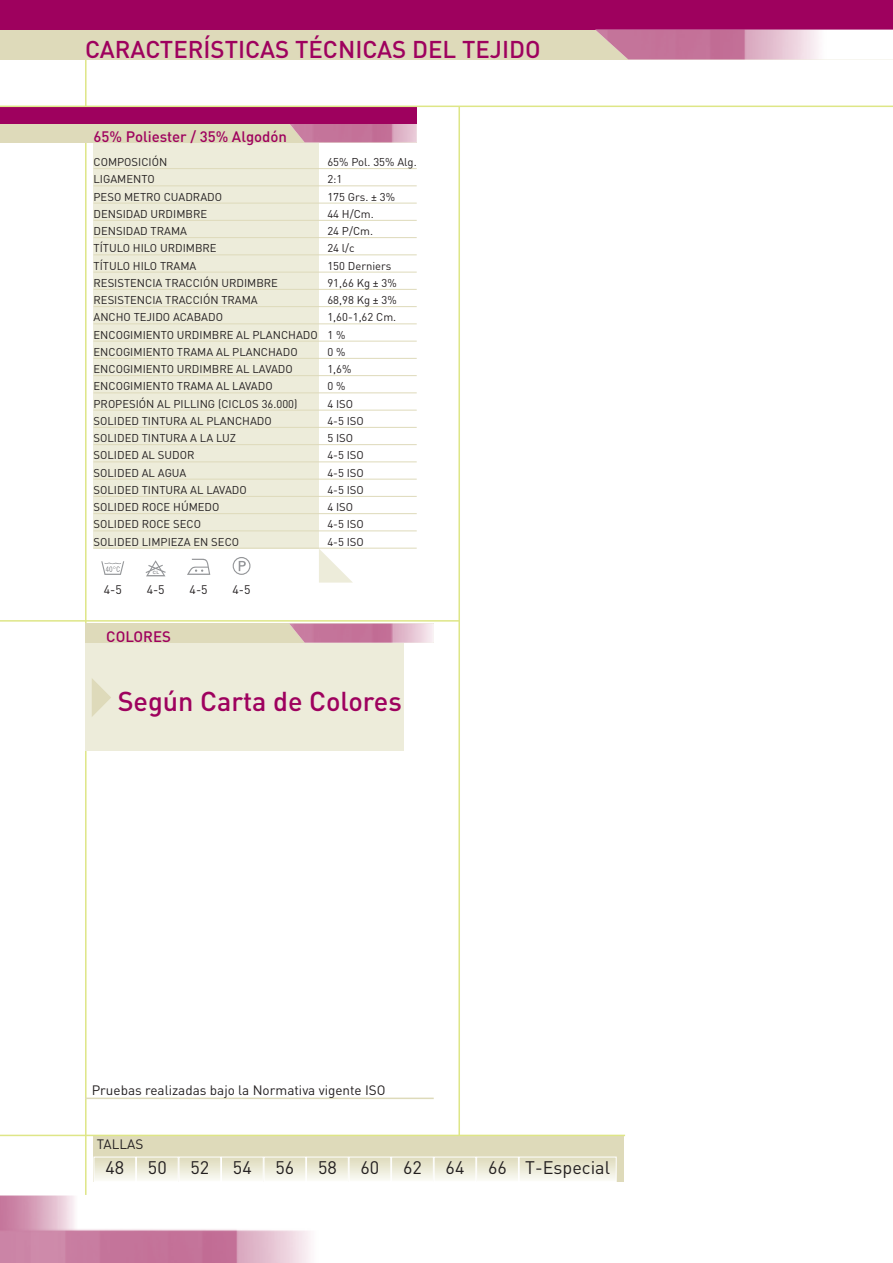
<style>
.page{position:relative;width:893px;height:1263px;background:#fff}
.page>*{position:absolute;margin:0;border:0;box-sizing:border-box;transform-origin:0 0}
.t1{font:500 27px "DIN";color:#9e015e}
.t2{font:500 24px "DIN";color:#9e015e}
.t3{font:18px "DIN";color:#231f20}
.t4{font:500 15px "DIN";color:#9e015e}
.t5{font:13.5px "DIN";color:#231f20}
.t6{font:12.3px "DIN";color:#231f20}
.t7{font:11.25px/17.2px "DIN";color:#231f20}
.t8{font:700 4.5px "Helvetica";color:#939598}
</style>
<div class="page">
<hr style="left:85px;top:30px;width:2px;height:1195px;background:#dee687">
<div style="left:0;top:0;width:893px;height:60px;background:#dedaba"></div>
<div style="left:0;top:0;width:893px;height:30px;background:#9e015e"></div>
<img style="left:596px;top:30px;width:297px;height:30px">
<hr style="left:458px;top:106px;width:2px;height:1029px;background:#dee687">
<div style="left:94px;top:1135px;width:530px;height:47px;background:#dedaba"></div>
<div style="left:85px;top:623px;width:319px;height:128px;background:#edecda"></div>
<div style="left:94px;top:106px;width:225px;height:443px;background:#edecda"></div>
<div style="left:0;top:123px;width:417px;height:19px;background:#dedaba"></div>
<svg style="left:319px;top:549px;width:34px;height:34px"></svg>
<hr style="left:94px;top:168px;width:323px;height:1px;background:#dedaba">
<hr style="left:94px;top:185px;width:323px;height:1px;background:#dedaba">
<hr style="left:94px;top:203px;width:323px;height:1px;background:#dedaba">
<hr style="left:94px;top:220px;width:323px;height:1px;background:#dedaba">
<hr style="left:94px;top:237px;width:323px;height:1px;background:#dedaba">
<hr style="left:94px;top:254px;width:323px;height:1px;background:#dedaba">
<hr style="left:94px;top:272px;width:323px;height:1px;background:#dedaba">
<hr style="left:94px;top:289px;width:323px;height:1px;background:#dedaba">
<hr style="left:94px;top:306px;width:323px;height:1px;background:#dedaba">
<hr style="left:94px;top:323px;width:323px;height:1px;background:#dedaba">
<hr style="left:94px;top:341px;width:323px;height:1px;background:#dedaba">
<hr style="left:94px;top:358px;width:323px;height:1px;background:#dedaba">
<hr style="left:94px;top:375px;width:323px;height:1px;background:#dedaba">
<hr style="left:94px;top:392px;width:323px;height:1px;background:#dedaba">
<hr style="left:94px;top:410px;width:323px;height:1px;background:#dedaba">
<hr style="left:94px;top:427px;width:323px;height:1px;background:#dedaba">
<hr style="left:94px;top:444px;width:323px;height:1px;background:#dedaba">
<hr style="left:94px;top:461px;width:323px;height:1px;background:#dedaba">
<hr style="left:94px;top:479px;width:323px;height:1px;background:#dedaba">
<hr style="left:94px;top:496px;width:323px;height:1px;background:#dedaba">
<hr style="left:94px;top:513px;width:323px;height:1px;background:#dedaba">
<hr style="left:94px;top:530px;width:323px;height:1px;background:#dedaba">
<hr style="left:94px;top:548px;width:323px;height:1px;background:#dedaba">
<img style="left:289px;top:123px;width:128px;height:19px">
<div style="left:0;top:106px;width:417px;height:17px;background:#9e015e"></div>
<div style="left:94px;top:1157px;width:41px;height:24px;background:linear-gradient(to bottom,#dedbbb,#f9f9f3)"></div>
<div style="left:94px;top:1157px;width:42px;height:25px;border:1px solid #fff"></div>
<div style="left:137px;top:1157px;width:41px;height:24px;background:linear-gradient(to bottom,#dedbbb,#f9f9f3)"></div>
<div style="left:136px;top:1157px;width:43px;height:25px;border:1px solid #fff"></div>
<div style="left:179px;top:1157px;width:41px;height:24px;background:linear-gradient(to bottom,#dedbbb,#f9f9f3)"></div>
<div style="left:179px;top:1157px;width:42px;height:25px;border:1px solid #fff"></div>
<div style="left:222px;top:1157px;width:41px;height:24px;background:linear-gradient(to bottom,#dedbbb,#f9f9f3)"></div>
<div style="left:221px;top:1157px;width:43px;height:25px;border:1px solid #fff"></div>
<div style="left:264px;top:1157px;width:41px;height:24px;background:linear-gradient(to bottom,#dedbbb,#f9f9f3)"></div>
<div style="left:264px;top:1157px;width:42px;height:25px;border:1px solid #fff"></div>
<div style="left:307px;top:1157px;width:41px;height:24px;background:linear-gradient(to bottom,#dedbbb,#f9f9f3)"></div>
<div style="left:306px;top:1157px;width:43px;height:25px;border:1px solid #fff"></div>
<div style="left:349px;top:1157px;width:41px;height:24px;background:linear-gradient(to bottom,#dedbbb,#f9f9f3)"></div>
<div style="left:349px;top:1157px;width:42px;height:25px;border:1px solid #fff"></div>
<div style="left:392px;top:1157px;width:41px;height:24px;background:linear-gradient(to bottom,#dedbbb,#f9f9f3)"></div>
<div style="left:391px;top:1157px;width:43px;height:25px;border:1px solid #fff"></div>
<div style="left:434px;top:1157px;width:41px;height:24px;background:linear-gradient(to bottom,#dedbbb,#f9f9f3)"></div>
<div style="left:434px;top:1157px;width:42px;height:25px;border:1px solid #fff"></div>
<div style="left:477px;top:1157px;width:41px;height:24px;background:linear-gradient(to bottom,#dedbbb,#f9f9f3)"></div>
<div style="left:476px;top:1157px;width:43px;height:25px;border:1px solid #fff"></div>
<div style="left:519px;top:1157px;width:97px;height:24px;background:linear-gradient(to bottom,#dedbbb,#f9f9f3)"></div>
<div style="left:519px;top:1157px;width:98px;height:25px;border:1px solid #fff"></div>
<hr style="left:85px;top:1097px;width:349px;height:2px;background:#dedaba">
<svg style="left:92px;top:678px;width:19px;height:39px"></svg>
<div style="left:85px;top:623px;width:349px;height:20px;background:#dedaba"></div>
<img style="left:289px;top:623px;width:145px;height:20px">
<img style="left:0;top:1195px;width:311px;height:68px">
<hr style="left:0;top:106px;width:893px;height:1px;background:#dee687">
<hr style="left:0;top:620px;width:459px;height:2px;background:#dee687">
<hr style="left:0;top:1135px;width:625px;height:1px;background:#dee687">
<svg style="left:233px;top:557px;width:17px;height:18px"></svg>
<svg style="left:187px;top:559px;width:23px;height:16px"></svg>
<svg style="left:146px;top:560px;width:20px;height:16px"></svg>
<svg style="left:101px;top:561px;width:23px;height:14px"></svg>
<h2 class="t2" style="left:85px;top:36px;width:457px">CARACTERÍSTICAS TÉCNICAS DEL TEJIDO</h2>
<h3 class="t4" style="left:94px;top:128px;width:195px">65% Poliester / 35% Algodón</h3>
<p class="t7" style="left:94px;top:154px;width:75px">COMPOSICIÓN</p>
<p class="t7" style="left:327px;top:154px;width:91px">65% Pol. 35% Alg.</p>
<p class="t7" style="left:94px;top:171px;width:63px">LIGAMENTO</p>
<p class="t7" style="left:327px;top:171px;width:17px">2:1</p>
<p class="t7" style="left:94px;top:188px;width:130px">PESO METRO CUADRADO</p>
<p class="t7" style="left:327px;top:188px;width:69px">175 Grs. ± 3%</p>
<p class="t7" style="left:94px;top:205px;width:115px">DENSIDAD URDIMBRE</p>
<p class="t7" style="left:327px;top:205px;width:48px">44 H/Cm.</p>
<p class="t7" style="left:94px;top:223px;width:95px">DENSIDAD TRAMA</p>
<p class="t7" style="left:327px;top:223px;width:47px">24 P/Cm.</p>
<p class="t7" style="left:94px;top:240px;width:125px">TÍTULO HILO URDIMBRE</p>
<p class="t7" style="left:327px;top:240px;width:29px">24 l/c</p>
<p class="t7" style="left:94px;top:257px;width:104px">TÍTULO HILO TRAMA</p>
<p class="t7" style="left:327px;top:257px;width:66px">150 Derniers</p>
<p class="t7" style="left:94px;top:274px;width:186px">RESISTENCIA TRACCIÓN URDIMBRE</p>
<p class="t7" style="left:327px;top:274px;width:71px">91,66 Kg ± 3%</p>
<p class="t7" style="left:94px;top:292px;width:166px">RESISTENCIA TRACCIÓN TRAMA</p>
<p class="t7" style="left:327px;top:292px;width:71px">68,98 Kg ± 3%</p>
<p class="t7" style="left:94px;top:309px;width:131px">ANCHO TEJIDO ACABADO</p>
<p class="t7" style="left:94px;top:309px;width:304px;text-indent:234px">1,60-1,62 Cm.<br>ENCOGIMIENTO URDIMBRE AL PLANCHADO 1 %<br>ENCOGIMIENTO TRAMA AL PLANCHADO</p>
<p class="t7" style="left:327px;top:343px;width:20px">0%</p>
<p class="t7" style="left:94px;top:361px;width:201px">ENCOGIMIENTO URDIMBRE AL LAVADO</p>
<p class="t7" style="left:327px;top:361px;width:26px">1,6%</p>
<p class="t7" style="left:94px;top:378px;width:181px">ENCOGIMIENTO TRAMA AL LAVADO</p>
<p class="t7" style="left:327px;top:378px;width:20px">0%</p>
<p class="t7" style="left:94px;top:395px;width:205px">PROPESIÓN AL PILLING (CICLOS 36.000)</p>
<p class="t7" style="left:327px;top:395px;width:27px">4 ISO</p>
<p class="t7" style="left:94px;top:412px;width:180px">SOLIDED TINTURA AL PLANCHADO</p>
<p class="t7" style="left:327px;top:412px;width:38px">4-5 ISO</p>
<p class="t7" style="left:94px;top:430px;width:144px">SOLIDED TINTURA A LA LUZ</p>
<p class="t7" style="left:327px;top:430px;width:27px">5 ISO</p>
<p class="t7" style="left:94px;top:447px;width:102px">SOLIDED AL SUDOR</p>
<p class="t7" style="left:327px;top:447px;width:38px">4-5 ISO</p>
<p class="t7" style="left:94px;top:464px;width:94px">SOLIDED AL AGUA</p>
<p class="t7" style="left:327px;top:464px;width:38px">4-5 ISO</p>
<p class="t7" style="left:94px;top:481px;width:155px">SOLIDED TINTURA AL LAVADO</p>
<p class="t7" style="left:327px;top:481px;width:38px">4-5 ISO</p>
<p class="t7" style="left:94px;top:499px;width:127px">SOLIDED ROCE HÚMEDO</p>
<p class="t7" style="left:327px;top:499px;width:27px">4 ISO</p>
<p class="t7" style="left:94px;top:516px;width:109px">SOLIDED ROCE SECO</p>
<p class="t7" style="left:327px;top:516px;width:38px">4-5 ISO</p>
<p class="t7" style="left:94px;top:533px;width:147px">SOLIDED LIMPIEZA EN SECO</p>
<p class="t7" style="left:327px;top:533px;width:38px">4-5 ISO</p>
<p class="t8" style="left:153px;top:570px;width:8px">CL</p>
<p class="t6" style="left:104px;top:583px;width:20px">4-5</p>
<p class="t6" style="left:147px;top:583px;width:20px">4-5</p>
<p class="t6" style="left:190px;top:583px;width:20px">4-5</p>
<p class="t6" style="left:233px;top:583px;width:20px">4-5</p>
<h3 class="t4" style="left:106px;top:628px;width:66px">COLORES</h3>
<h1 class="t1" style="left:118px;top:686px;width:286px">Según Carta de Colores</h1>
<p class="t5" style="left:92px;top:1083px;width:295px">Pruebas realizadas bajo la Normativa vigente ISO</p>
<p class="t5" style="left:97px;top:1136px;width:48px">TALLAS</p>
<h3 class="t3" style="left:105px;top:1157px;width:20px">48</h3>
<h3 class="t3" style="left:148px;top:1157px;width:20px">50</h3>
<h3 class="t3" style="left:190px;top:1157px;width:20px">52</h3>
<h3 class="t3" style="left:233px;top:1157px;width:20px">54</h3>
<h3 class="t3" style="left:275px;top:1157px;width:20px">56</h3>
<h3 class="t3" style="left:318px;top:1157px;width:20px">58</h3>
<h3 class="t3" style="left:361px;top:1157px;width:20px">60</h3>
<h3 class="t3" style="left:403px;top:1157px;width:20px">62</h3>
<h3 class="t3" style="left:446px;top:1157px;width:20px">64</h3>
<h3 class="t3" style="left:488px;top:1157px;width:123px">66 T-Especial</h3>
</div>
